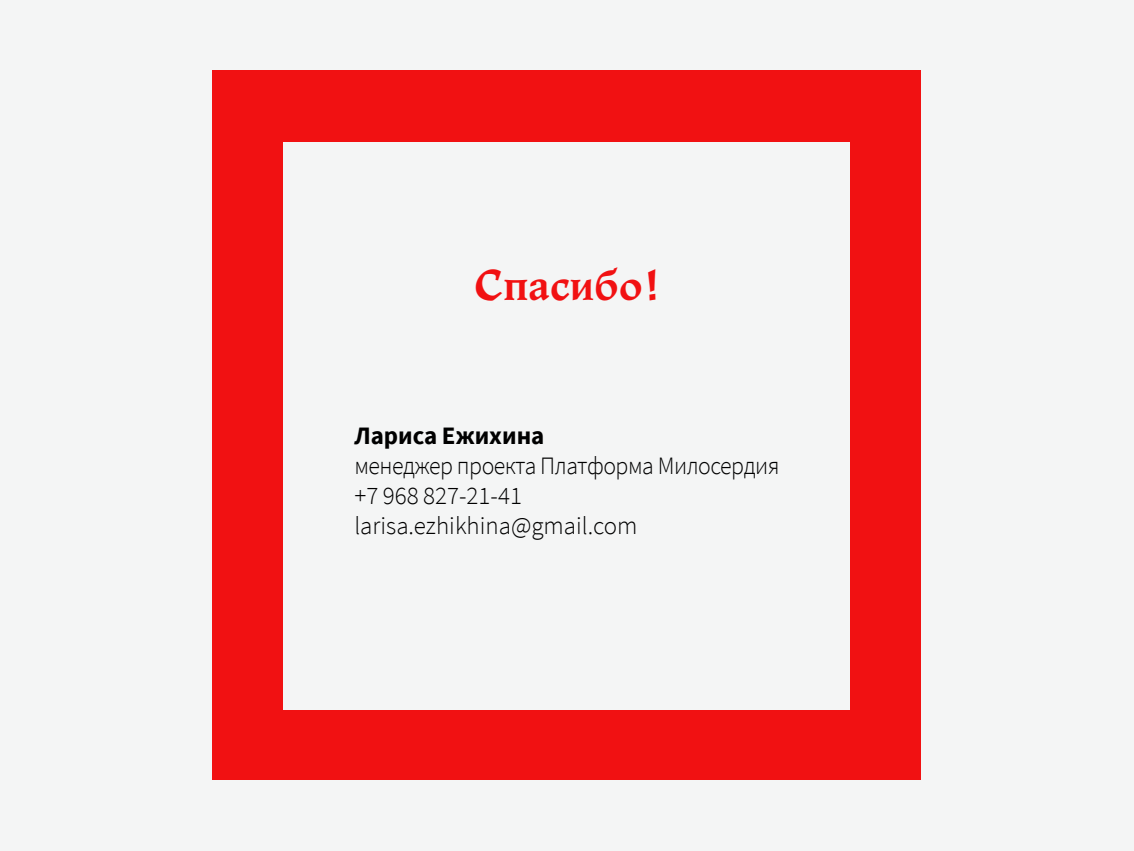
<style>
.page{position:relative;width:1134px;height:851px;background:#fff}
.page>*{position:absolute;margin:0;border:0;box-sizing:border-box;transform-origin:0 0}
.t1{font:700 45px "Ladoga";color:#f11112}
.t2{font:300 25px/30px "Source Sans Pro";letter-spacing:-.02em;color:#000;scale:.95 1}
.t3{font:700 25px "Source Sans Pro";color:#000}
</style>
<div class="page">
<div style="left:0;top:0;width:1134px;height:850px;background:#f4f5f5"></div>
<div style="left:213px;top:71px;width:708px;height:709px;background:#f11112"></div>
<div style="left:283px;top:142px;width:567px;height:567px;background:#f4f5f5"></div>
<h1 class="t1" style="left:474px;top:259px;width:187px">Спасибо!</h1>
<p class="t3" style="left:354px;top:419px;width:192px">Лариса Ежихина</p>
<p class="t2" style="left:354px;top:451px;width:449px">менеджер проекта Платформа Милосердия +7 968 827-21-41 larisa.ezhikhina@gmail.com</p>
</div>
